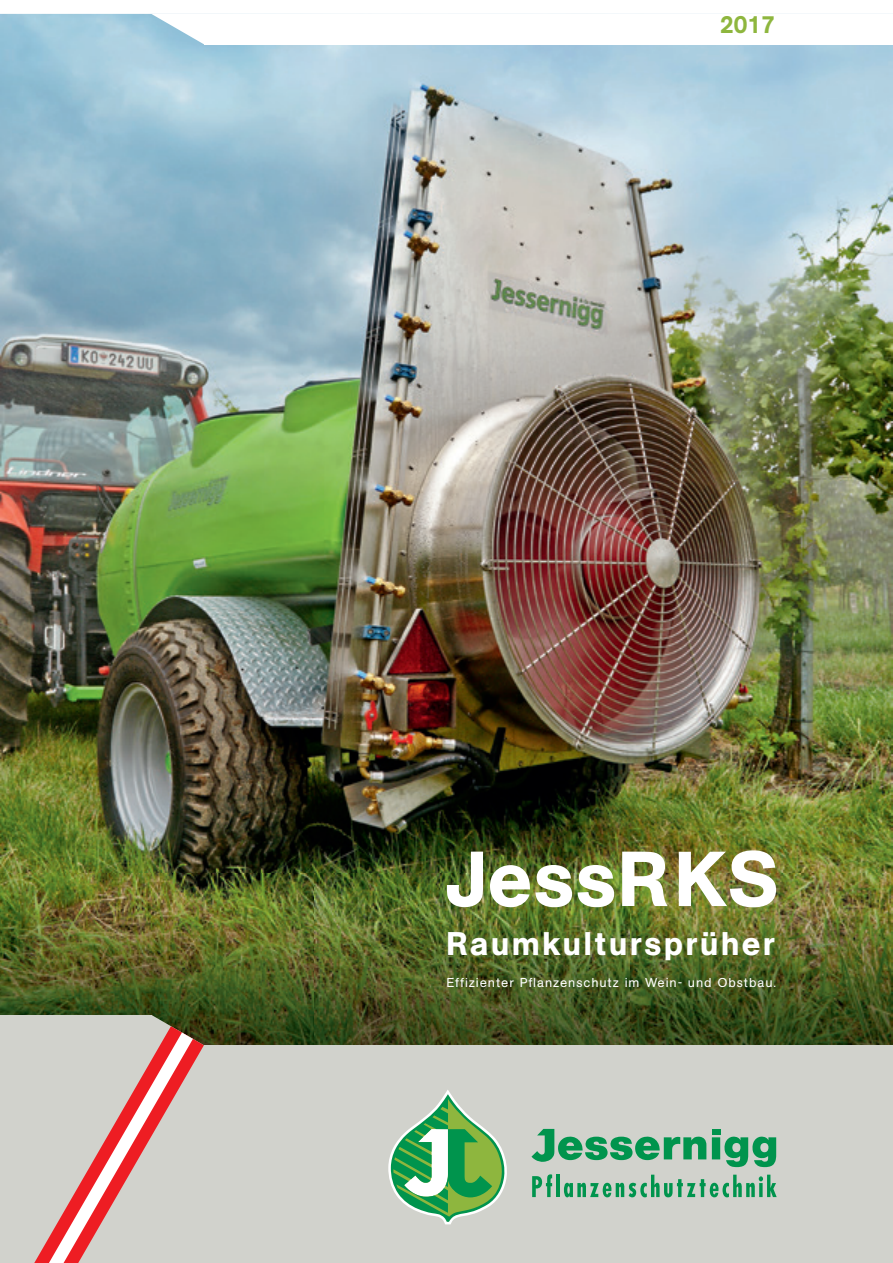
<style>
.page{position:relative;width:893px;height:1263px;background:#fff}
.page>*{position:absolute;margin:0;border:0;box-sizing:border-box;transform-origin:0 0}
.t1{font:500 76.5px "AK12";letter-spacing:.04em;color:#fff}
.t2{font:500 32.25px "AK12";letter-spacing:.1em;color:#fff}
.t3{font:500 24.15px "AK12";color:#8eb63e}
.t4{font:12.75px "AK12";letter-spacing:.085em;color:#fff}
</style>
<div class="page">
<img style="left:0;top:14px;width:893px;height:860px">
<img style="left:0;top:874px;width:893px;height:171px">
<div style="left:204px;top:14px;width:689px;height:30px;background:#fff"></div>
<svg style="left:151px;top:14px;width:53px;height:30px"></svg>
<div style="left:0;top:1045px;width:893px;height:218px;background:#d1d2cc"></div>
<div style="left:0;top:1015px;width:151px;height:30px;background:#d1d2cc"></div>
<svg style="left:34px;top:1015px;width:170px;height:248px"></svg>
<svg style="left:532px;top:1174px;width:20px;height:23px"></svg>
<hr style="left:556px;top:1175px;width:4px;height:22px;background:#00944d">
<svg style="left:564px;top:1175px;width:213px;height:22px"></svg>
<svg style="left:712px;top:1136px;width:64px;height:31px"></svg>
<div style="left:712px;top:1129px;width:8px;height:6px;background:#00944d"></div>
<svg style="left:531px;top:1129px;width:175px;height:33px"></svg>
<svg style="left:388px;top:1090px;width:119px;height:134px"></svg>
<h3 class="t3" style="left:720px;top:11px;width:56px">2017</h3>
<h1 class="t1" style="left:446px;top:834px;width:333px">JessRKS</h1>
<h2 class="t2" style="left:446px;top:925px;width:329px">Raumkultursprüher</h2>
<p class="t4" style="left:446px;top:975px;width:331px">Effizienter Pflanzenschutz im Wein- und Obstbau.</p>
</div>
